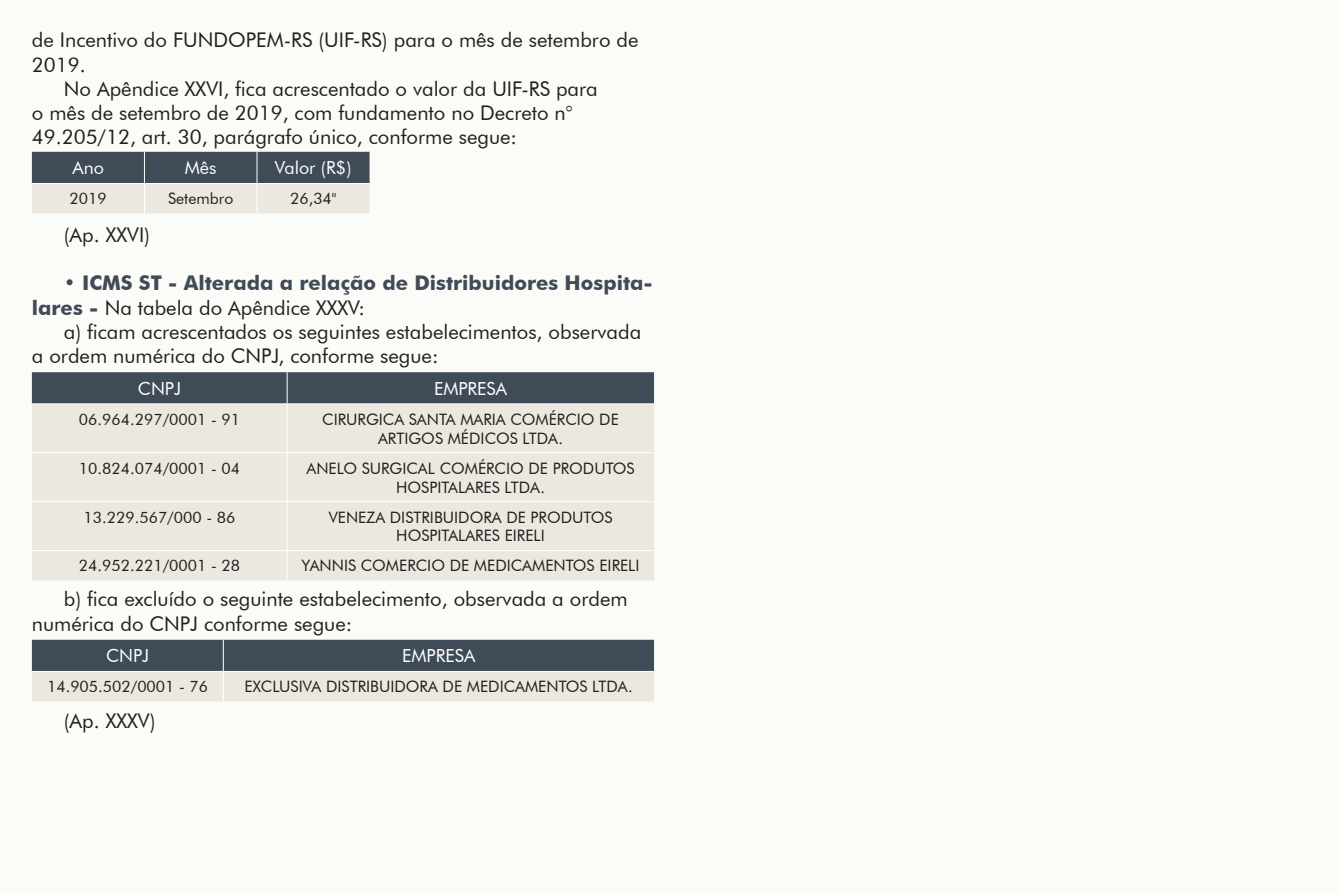
<style>
.page{position:relative;width:1340px;height:893px;background:#fff}
.page>*{position:absolute;margin:0;border:0;box-sizing:border-box;transform-origin:0 0}
.Corpo{font:20.25px/24.3px "Futura BT";color:#231f20}
.Corpo-2{font:700 20.25px/24.3px "Futura BT";color:#404b58}
.Tabela_Branco{font:18px "Futura BT";color:#fff}
.Tabela_Preto{font:15.75px/18.9px "Futura BT";color:#231f20;text-align:center}
.s1{font-weight:400;color:#231f20}
</style>
<div class="page">
<div style="left:0;top:0;width:1339px;height:893px;background:#fbfbf8"></div>
<svg style="left:32px;top:152px;width:337px;height:61px;background:#95999b"></svg>
<div style="left:32px;top:372px;width:622px;height:31px;background:#404b58"></div>
<div style="left:32px;top:404px;width:622px;height:176px;background:#ece8e0"></div>
<hr style="left:287px;top:372px;width:1px;height:32px;background:#fff">
<hr style="left:32px;top:403px;width:255px;height:1px;background:#fff">
<hr style="left:287px;top:403px;width:367px;height:1px;background:#fff">
<hr style="left:287px;top:404px;width:1px;height:48px;background:#fff">
<hr style="left:32px;top:452px;width:255px;height:1px;background:#fff">
<hr style="left:287px;top:452px;width:367px;height:1px;background:#fff">
<hr style="left:287px;top:453px;width:1px;height:48px;background:#fff">
<hr style="left:32px;top:501px;width:255px;height:1px;background:#fff">
<hr style="left:287px;top:501px;width:367px;height:1px;background:#fff">
<hr style="left:287px;top:502px;width:1px;height:48px;background:#fff">
<hr style="left:32px;top:550px;width:255px;height:1px;background:#fff">
<hr style="left:287px;top:550px;width:367px;height:1px;background:#fff">
<svg style="left:287px;top:551px;width:1px;height:29px"></svg>
<svg style="left:32px;top:640px;width:622px;height:61px;background:#95989b"></svg>
<p class="Corpo" style="left:32px;top:28px;width:608px">de Incentivo do FUNDOPEM-RS (UIF-RS) para o mês de setembro de<br>2019.</p>
<p class="Corpo" style="left:32px;top:76px;width:567px;text-indent:32px">No Apêndice XXVI, fica acrescentado o valor da UIF-RS para o mês de setembro de 2019, com fundamento no Decreto n°<br>49.205/12, art. 30, parágrafo único, conforme segue:</p>
<p class="Tabela_Branco" style="left:72px;top:157px;width:33px">Ano</p>
<p class="Tabela_Branco" style="left:185px;top:157px;width:33px">Mês</p>
<p class="Tabela_Branco" style="left:275px;top:157px;width:78px">Valor (R$)</p>
<p class="Tabela_Preto" style="left:70px;top:189px;width:39px">2019</p>
<p class="Tabela_Preto" style="left:168px;top:189px;width:67px">Setembro</p>
<p class="Tabela_Preto" style="left:290px;top:189px;width:48px">26,34"</p>
<p class="Corpo" style="left:64px;top:222px;width:88px">(Ap. XXVI)</p>
<p class="Corpo-2" style="left:32px;top:271px;width:622px;text-indent:32px">• ICMS ST - Alterada a relação de Distribuidores Hospita&shy;lares - <span class="s1">Na tabela do Apêndice XXXV:</span></p>
<p class="Corpo" style="left:32px;top:319px;width:611px;text-indent:32px">a) ficam acrescentados os seguintes estabelecimentos, observada a ordem numérica do CNPJ, conforme segue:</p>
<p class="Tabela_Branco" style="left:138px;top:378px;width:45px">CNPJ</p>
<p class="Tabela_Branco" style="left:434px;top:378px;width:75px">EMPRESA</p>
<p class="Tabela_Preto" style="left:79px;top:410px;width:163px">06.964.297/0001 - 91</p>
<p class="Tabela_Preto" style="left:322px;top:410px;width:298px">CIRURGICA SANTA MARIA COMÉRCIO DE<br>ARTIGOS MÉDICOS LTDA.</p>
<p class="Tabela_Preto" style="left:79px;top:459px;width:163px">10.824.074/0001 - 04</p>
<p class="Tabela_Preto" style="left:306px;top:459px;width:329px">ANELO SURGICAL COMÉRCIO DE PRODUTOS<br>HOSPITALARES LTDA.</p>
<p class="Tabela_Preto" style="left:84px;top:507px;width:153px">13.229.567/000 - 86</p>
<p class="Tabela_Preto" style="left:329px;top:507px;width:285px">VENEZA DISTRIBUIDORA DE PRODUTOS<br>HOSPITALARES EIRELI</p>
<p class="Tabela_Preto" style="left:79px;top:556px;width:163px">24.952.221/0001 - 28</p>
<p class="Tabela_Preto" style="left:301px;top:556px;width:339px">YANNIS COMERCIO DE MEDICAMENTOS EIRELI</p>
<p class="Corpo" style="left:32px;top:587px;width:597px;text-indent:32px">b) fica excluído o seguinte estabelecimento, observada a ordem numérica do CNPJ conforme segue:</p>
<p class="Tabela_Branco" style="left:106px;top:645px;width:45px">CNPJ</p>
<p class="Tabela_Branco" style="left:402px;top:645px;width:75px">EMPRESA</p>
<p class="Tabela_Preto" style="left:47px;top:677px;width:163px">14.905.502/0001 - 76</p>
<p class="Tabela_Preto" style="left:245px;top:677px;width:389px">EXCLUSIVA DISTRIBUIDORA DE MEDICAMENTOS LTDA.</p>
<p class="Corpo" style="left:64px;top:708px;width:93px">(Ap. XXXV)</p>
</div>
